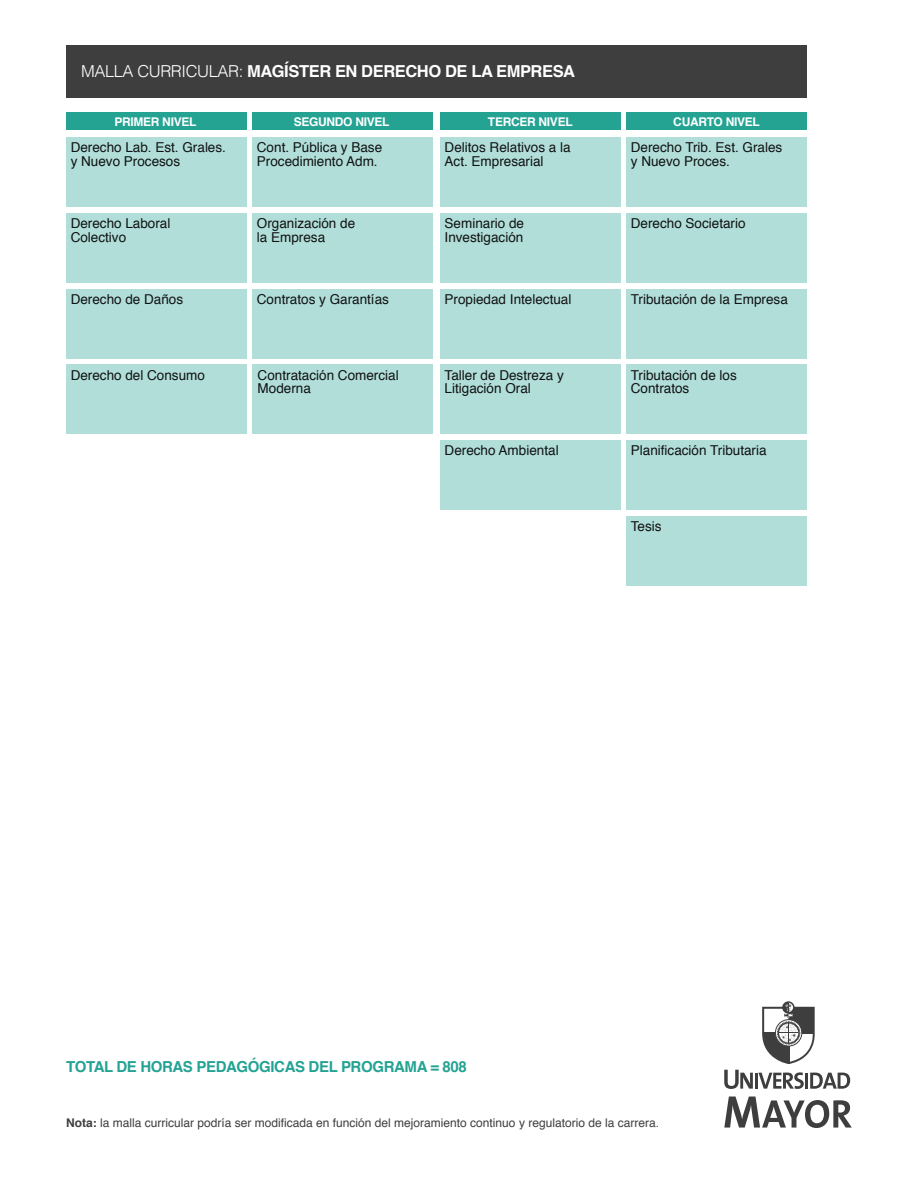
<style>
.page{position:relative;width:918px;height:1188px;background:#fff}
.page>*{position:absolute;margin:0;border:0;box-sizing:border-box;transform-origin:0 0}
.t1{font:700 16.5px "Helvetica";letter-spacing:-.025em;color:#fff}
.t2{font:700 15.15px "Helvetica";letter-spacing:-.025em;color:#24a393}
.t3{font:13.65px/13.5px "Helvetica";color:#0f1313}
.t4{font:12px "Helvetica";color:#3e3e3f}
.t5{font:700 12px "Helvetica";letter-spacing:-.025em;color:#fff}
.s1{font-weight:300}
.s2{font-weight:700}
</style>
<div class="page">
<div style="left:66px;top:45px;width:741px;height:52px;background:#3e3e3f"></div>
<div style="left:66px;top:213px;width:180px;height:70px;background:#b2ded9"></div>
<div style="left:66px;top:289px;width:180px;height:70px;background:#b2ded9"></div>
<div style="left:252px;top:137px;width:181px;height:70px;background:#b2ded9"></div>
<div style="left:252px;top:213px;width:181px;height:70px;background:#b2ded9"></div>
<div style="left:252px;top:289px;width:181px;height:70px;background:#b2ded9"></div>
<div style="left:66px;top:365px;width:180px;height:69px;background:#b2ded9"></div>
<div style="left:252px;top:365px;width:181px;height:69px;background:#b2ded9"></div>
<div style="left:440px;top:137px;width:180px;height:70px;background:#b2ded9"></div>
<div style="left:440px;top:213px;width:180px;height:70px;background:#b2ded9"></div>
<div style="left:440px;top:289px;width:180px;height:70px;background:#b2ded9"></div>
<div style="left:626px;top:213px;width:181px;height:70px;background:#b2ded9"></div>
<div style="left:626px;top:289px;width:181px;height:70px;background:#b2ded9"></div>
<div style="left:626px;top:365px;width:181px;height:69px;background:#b2ded9"></div>
<div style="left:626px;top:440px;width:181px;height:70px;background:#b2ded9"></div>
<div style="left:626px;top:516px;width:181px;height:70px;background:#b2ded9"></div>
<div style="left:440px;top:440px;width:180px;height:70px;background:#b2ded9"></div>
<div style="left:626px;top:137px;width:181px;height:70px;background:#b2ded9"></div>
<div style="left:66px;top:137px;width:180px;height:70px;background:#b2ded9"></div>
<div style="left:66px;top:112px;width:180px;height:18px;background:#24a393"></div>
<div style="left:252px;top:112px;width:181px;height:18px;background:#24a393"></div>
<div style="left:440px;top:112px;width:180px;height:18px;background:#24a393"></div>
<div style="left:626px;top:112px;width:181px;height:18px;background:#24a393"></div>
<div style="left:440px;top:365px;width:180px;height:69px;background:#b2ded9"></div>
<svg style="left:724px;top:1070px;width:80px;height:19px"></svg>
<hr style="left:805px;top:1073px;width:3px;height:16px;background:#3e3e3f">
<svg style="left:810px;top:1073px;width:40px;height:16px"></svg>
<svg style="left:724px;top:1097px;width:128px;height:31px"></svg>
<svg style="left:762px;top:1001px;width:53px;height:63px"></svg>
<p class="t1" style="left:81px;top:58px;width:496px"><span class="s1">MALLA CURRICULAR:</span> MAGÍSTER EN DERECHO DE LA EMPRESA</p>
<p class="t5" style="left:114px;top:112px;width:84px">PRIMER NIVEL</p>
<p class="t5" style="left:294px;top:112px;width:97px">SEGUNDO NIVEL</p>
<p class="t5" style="left:488px;top:112px;width:86px">TERCER NIVEL</p>
<p class="t5" style="left:673px;top:112px;width:88px">CUARTO NIVEL</p>
<p class="t3" style="left:71px;top:141px;width:157px">Derecho Lab. Est. Grales. y Nuevo Procesos</p>
<p class="t3" style="left:257px;top:141px;width:127px">Cont. Pública y Base<br>Procedimiento Adm.</p>
<p class="t3" style="left:445px;top:141px;width:128px">Delitos Relativos a la<br>Act. Empresarial</p>
<p class="t3" style="left:631px;top:141px;width:153px">Derecho Trib. Est. Grales y Nuevo Proces.</p>
<p class="t3" style="left:71px;top:217px;width:101px">Derecho Laboral<br>Colectivo</p>
<p class="t3" style="left:257px;top:217px;width:100px">Organización de la Empresa</p>
<p class="t3" style="left:445px;top:217px;width:81px">Seminario de<br>Investigación</p>
<p class="t3" style="left:631px;top:217px;width:116px">Derecho Societario</p>
<p class="t3" style="left:71px;top:293px;width:114px">Derecho de Daños</p>
<p class="t3" style="left:257px;top:293px;width:134px">Contratos y Garantías</p>
<p class="t3" style="left:445px;top:293px;width:128px">Propiedad Intelectual</p>
<p class="t3" style="left:631px;top:293px;width:159px">Tributación de la Empresa</p>
<p class="t3" style="left:71px;top:368px;width:136px">Derecho del Consumo</p>
<p class="t3" style="left:258px;top:368px;width:143px">Contratación Comercial<br>Moderna</p>
<p class="t3" style="left:445px;top:368px;width:121px">Taller de Destreza y<br>Litigación Oral</p>
<p class="t3" style="left:631px;top:368px;width:108px">Tributación de los<br>Contratos</p>
<p class="t3" style="left:445px;top:444px;width:116px">Derecho Ambiental</p>
<p class="t3" style="left:631px;top:444px;width:137px">Planificación Tributaria</p>
<p class="t3" style="left:631px;top:520px;width:32px">Tesis</p>
<p class="t2" style="left:66px;top:1054px;width:402px">TOTAL DE HORAS PEDAGÓGICAS DEL PROGRAMA = 808</p>
<p class="t4" style="left:66px;top:1114px;width:594px"><span class="s2">Nota:</span> la malla curricular podría ser modificada en función del mejoramiento continuo y regulatorio de la carrera.</p>
</div>
